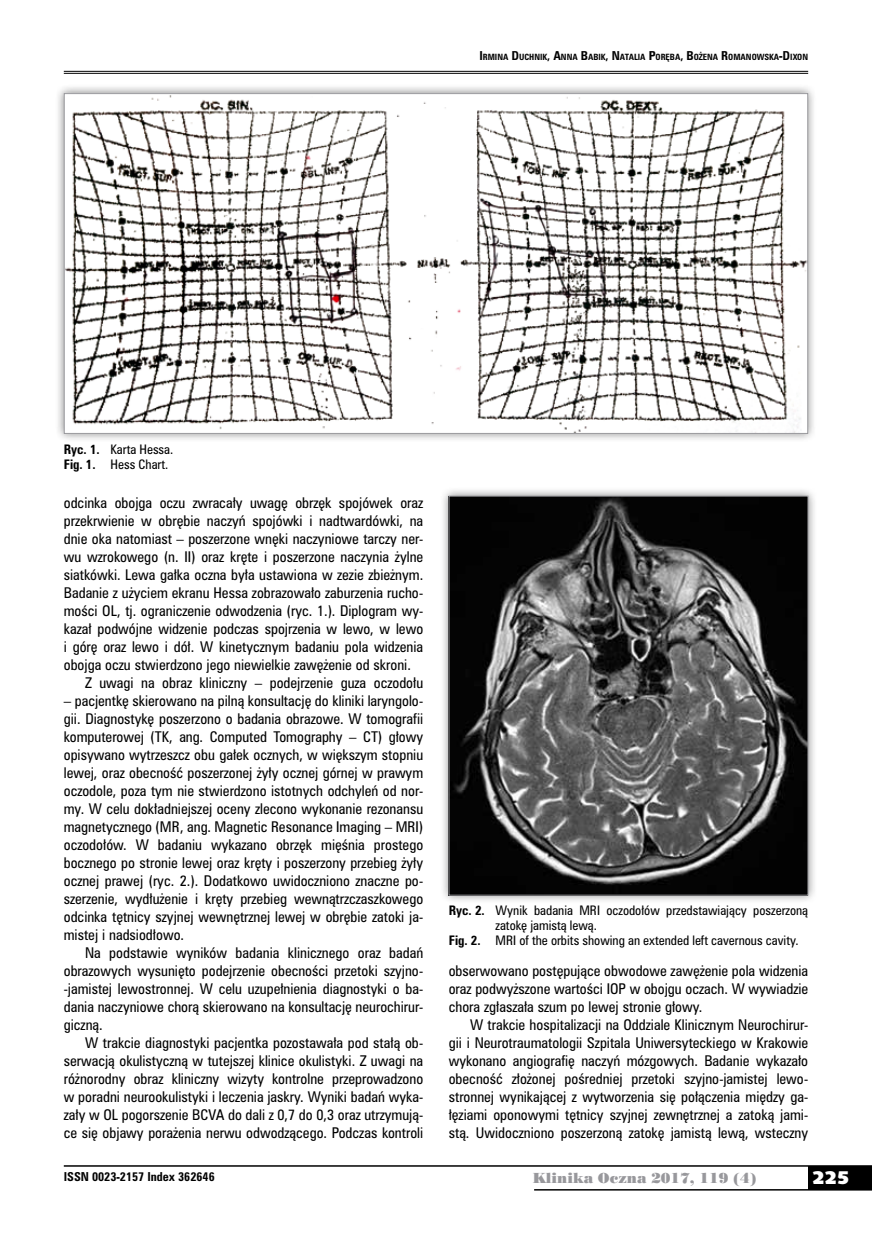
<style>
.page{position:relative;width:872px;height:1234px;background:#fff}
.page>*{position:absolute;margin:0;border:0;box-sizing:border-box;transform-origin:0 0}
.t1{font:18px "Humanst 531 U Blk PL";color:#fff}
.t2{font:13.5px/18px "Zurich Cn PL";color:#000;text-align:justify}
.t3{font:13.5px "Poster Bodoni PL";color:#98989c}
.t4{font:12px/15px "Zurich Cn PL";color:#000}
.t5{font:700 11.25px "Zurich Cn PL";color:#000}
.t6{font:700 7.8px "Zurich Cn PL";color:#000}
.s1{font-size:11.25px}
.s2{font-weight:700}
</style>
<div class="page">
<div style="left:808px;top:1165px;width:64px;height:24px;background:#000"></div>
<hr style="left:64px;top:1164px;width:808px;height:2px;background:#000">
<hr style="left:534px;top:1188px;width:338px;height:2px;background:#000">
<hr style="left:64px;top:71px;width:744px;height:1px;background:#000">
<hr style="left:64px;top:73px;width:744px;height:1px;background:#000">
<div style="left:55px;top:84px;width:762px;height:359px;background:#000;opacity:.45"></div>
<img style="left:66px;top:95px;width:740px;height:337px">
<div style="left:440px;top:487px;width:377px;height:417px;background:#000;opacity:.45"></div>
<img style="left:451px;top:498px;width:355px;height:395px">
<p class="t6" style="left:479px;top:52px;width:330px"><span class="s1">I</span>RMINA <span class="s1">D</span>UCHNIK<span class="s1">, A</span>NNA <span class="s1">B</span>ABI K<span class="s1">, N</span>ATALIA <span class="s1">P</span>ORĘBA<span class="s1">, B</span>OŻENA <span class="s1">R</span>OMANOWSKA<span class="s1">-D</span>IXON</p>
<p class="t4" style="left:64px;top:441px;width:111px"><span class="s2">Ryc. 1.</span> Karta Hessa.<br><span class="s2">Fig. 1.</span> Hess Chart.</p>
<p class="t2" style="left:64px;top:493px;width:361px">odcinka obojga oczu zwracały uwagę obrzęk spojówek oraz</p>
<p class="t2" style="left:64px;top:511px;width:361px">przekrwienie w obrębie naczyń spojówki i nadtwardówki, na</p>
<p class="t2" style="left:64px;top:529px;width:361px">dnie oka natomiast – poszerzone wnęki naczyniowe tarczy ner-</p>
<p class="t2" style="left:64px;top:547px;width:361px">wu wzrokowego (n. II) oraz kręte i poszerzone naczynia żylne</p>
<p class="t2" style="left:64px;top:565px;width:361px">siatkówki. Lewa gałka oczna była ustawiona w zezie zbieżnym.</p>
<p class="t2" style="left:64px;top:583px;width:361px">Badanie z użyciem ekranu Hessa zobrazowało zaburzenia rucho-</p>
<p class="t2" style="left:64px;top:601px;width:361px">mości OL, tj. ograniczenie odwodzenia (ryc. 1.). Diplogram wy-</p>
<p class="t2" style="left:64px;top:619px;width:361px">kazał podwójne widzenie podczas spojrzenia w lewo, w lewo</p>
<p class="t2" style="left:64px;top:637px;width:361px">i górę oraz lewo i dół. W kinetycznym badaniu pola widzenia</p>
<p class="t2" style="left:64px;top:655px;width:349px">obojga oczu stwierdzono jego niewielkie zawężenie od skroni.</p>
<p class="t2" style="left:85px;top:673px;width:340px">Z uwagi na obraz kliniczny – podejrzenie guza oczodołu</p>
<p class="t2" style="left:64px;top:691px;width:361px">– pacjentkę skierowano na pilną konsultację do kliniki laryngolo&shy;gii. Diagnostykę poszerzono o badania obrazowe. W tomografii komputerowej (TK, ang. Computed Tomography – CT) głowy opisywano wytrzeszcz obu gałek ocznych, w większym stopniu lewej, oraz obecność poszerzonej żyły ocznej górnej w prawym oczodole, poza tym nie stwierdzono istotnych odchyleń od nor&shy;my. W celu dokładniejszej oceny zlecono wykonanie rezonansu magnetycznego (MR, ang. Magnetic Resonance Imaging – MRI) oczodołów. W badaniu wykazano obrzęk mięśnia prostego bocznego po stronie lewej oraz kręty i poszerzony przebieg żyły ocznej prawej (ryc. 2.). Dodatkowo uwidoczniono znaczne po&shy;szerzenie, wydłużenie i kręty przebieg wewnątrzczaszkowego odcinka tętnicy szyjnej wewnętrznej lewej w obrębie zatoki ja&shy;mistej i nadsiodłowo.</p>
<p class="t2" style="left:64px;top:943px;width:361px;text-indent:21px">Na podstawie wyników badania klinicznego oraz badań obrazowych wysunięto podejrzenie obecności przetoki szyjno--jamistej lewostronnej. W celu uzupełnienia diagnostyki o ba&shy;dania naczyniowe chorą skierowano na konsultację neurochirur&shy;giczną.</p>
<p class="t2" style="left:64px;top:1033px;width:361px;text-indent:21px">W trakcie diagnostyki pacjentka pozostawała pod stałą ob&shy;serwacją okulistyczną w tutejszej klinice okulistyki. Z uwagi na różnorodny obraz kliniczny wizyty kontrolne przeprowadzono w poradni neurookulistyki i leczenia jaskry. Wyniki badań wyka&shy;zały w OL pogorszenie BCVA do dali z 0,7 do 0,3 oraz utrzymują&shy;ce się objawy porażenia nerwu odwodzącego. Podczas kontroli</p>
<p class="t4" style="left:449px;top:902px;width:361px"><span class="s2">Ryc. 2.</span> Wynik badania MRI oczodołów przedstawiający poszerzoną</p>
<p class="t4" style="left:495px;top:917px;width:103px">zatokę jamistą lewą.</p>
<p class="t4" style="left:449px;top:932px;width:351px"><span class="s2">Fig. 2.</span> MRI of the orbits showing an extended left cavernous cavity.</p>
<p class="t2" style="left:449px;top:961px;width:361px">obserwowano postępujące obwodowe zawężenie pola widzenia oraz podwyższone wartości IOP w obojgu oczach. W wywiadzie chora zgłaszała szum po lewej stronie głowy.</p>
<p class="t2" style="left:449px;top:1015px;width:361px;text-indent:21px">W trakcie hospitalizacji na Oddziale Klinicznym Neurochirur&shy;gii i Neurotraumatologii Szpitala Uniwersyteckiego w Krakowie wykonano angiografię naczyń mózgowych. Badanie wykazało obecność złożonej pośredniej przetoki szyjno-jamistej lewo&shy;stronnej wynikającej z wytworzenia się połączenia między ga&shy;łęziami oponowymi tętnicy szyjnej zewnętrznej a zatoką jami&shy;stą. Uwidoczniono poszerzoną zatokę jamistą lewą, wsteczny</p>
<p class="t5" style="left:64px;top:1168px;width:152px">ISSN 0023-2157 Index 362646</p>
<p class="t3" style="left:532px;top:1168px;width:225px">Klinika Oczna 2017, 119 (4)</p>
<h1 class="t1" style="left:812px;top:1165px;width:38px">225</h1>
</div>
